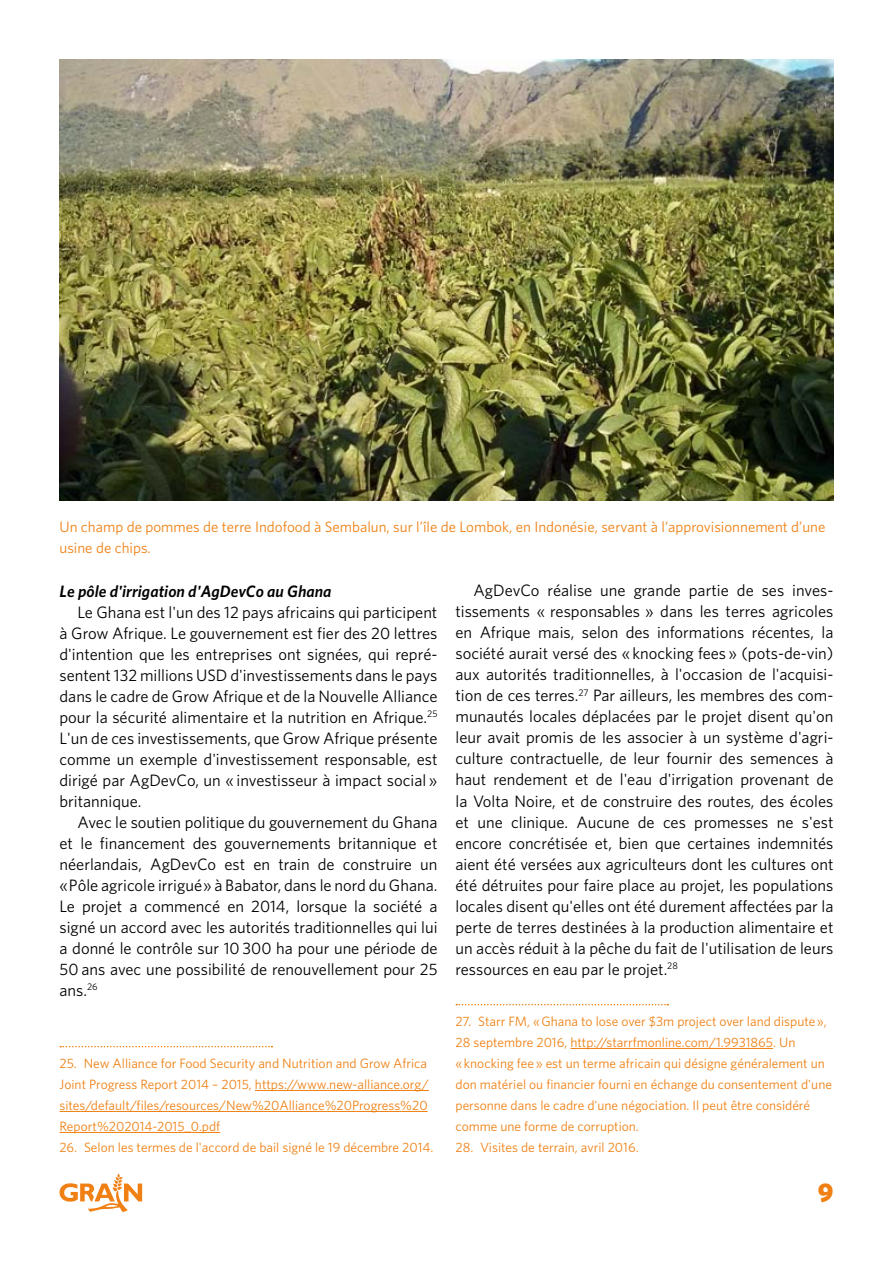
<style>
.page{position:relative;width:893px;height:1263px;background:#fff}
.page>*{position:absolute;margin:0;border:0;box-sizing:border-box;transform-origin:0 0}
.t1{font:900 27px "Whitney";color:#f08013}
.t2{font:16.5px/21px "Whitney";color:#000;text-align:justify}
.Subtitle_2{font:italic 600 16.5px "Whitney";color:#000}
.Photo_caption{font:15px/21px "Whitney";color:#f08013}
.Footnote{font:13.5px/21px "Whitney";color:#f08013}
</style>
<div class="page">
<svg style="left:60px;top:1173px;width:82px;height:39px"></svg>
<svg style="left:60px;top:1046px;width:212px;height:1px"></svg>
<hr style="left:255px;top:1090px;width:174px;height:1px;background:#f08013">
<hr style="left:60px;top:1111px;width:368px;height:1px;background:#f08013">
<hr style="left:60px;top:1132px;width:160px;height:1px;background:#f08013">
<img style="left:60px;top:60px;width:773px;height:441px">
<svg style="left:456px;top:1004px;width:212px;height:1px"></svg>
<hr style="left:570px;top:1048px;width:203px;height:1px;background:#f08013">
<p class="Photo_caption" style="left:60px;top:516px;width:767px">Un champ de pommes de terre Indofood à Sembalun, sur l’île de Lombok, en Indonésie, servant à l’approvisionnement d’une usine de chips.</p>
<p class="t2" style="left:455px;top:580px;width:379px;text-indent:18px">AgDevCo réalise une grande partie de ses inves&shy;tissements « responsables » dans les terres agricoles en Afrique mais, selon des informations récentes, la société aurait versé des « knocking fees » (pots-de-vin) aux autorités traditionnelles, à l'occasion de l'acquisi&shy;tion de ces terres.<sup>27</sup> Par ailleurs, les membres des com&shy;munautés locales déplacées par le projet disent qu'on leur avait promis de les associer à un système d'agri&shy;culture contractuelle, de leur fournir des semences à haut rendement et de l'eau d'irrigation provenant de la Volta Noire, et de construire des routes, des écoles et une clinique. Aucune de ces promesses ne s'est encore concrétisée et, bien que certaines indemnités aient été versées aux agriculteurs dont les cultures ont été détruites pour faire place au projet, les populations locales disent qu'elles ont été durement affectées par la perte de terres destinées à la production alimentaire et un accès réduit à la pêche du fait de l'utilisation de leurs ressources en eau par le projet.<sup>28</sup></p>
<p class="Footnote" style="left:455px;top:1010px;width:378px">27. Starr FM, « Ghana to lose over $3m project over land dispute », 28 septembre 2016, http://starrfmonline.com/1.9931865. Un<br>« knocking fee » est un terme africain qui désigne généralement un don matériel ou financier fourni en échange du consentement d'une personne dans le cadre d'une négociation. Il peut être considéré comme une forme de corruption.</p>
<p class="Footnote" style="left:455px;top:1136px;width:185px">28. Visites de terrain, avril 2016.</p>
<p class="Subtitle_2" style="left:60px;top:581px;width:273px">Le pôle d'irrigation d'AgDevCo au Ghana</p>
<p class="t2" style="left:60px;top:601px;width:379px;text-indent:18px">Le Ghana est l'un des 12 pays africains qui participent à Grow Afrique. Le gouvernement est fier des 20 lettres d'intention que les entreprises ont signées, qui repré&shy;sentent 132 millions USD d'investissements dans le pays dans le cadre de Grow Afrique et de la Nouvelle Alliance pour la sécurité alimentaire et la nutrition en Afrique.<sup>25<br></sup>L'un de ces investissements, que Grow Afrique présente comme un exemple d'investissement responsable, est dirigé par AgDevCo, un « investisseur à impact social » britannique.</p>
<p class="t2" style="left:60px;top:811px;width:379px;text-indent:18px">Avec le soutien politique du gouvernement du Ghana et le financement des gouvernements britannique et néerlandais, AgDevCo est en train de construire un « Pôle agricole irrigué » à Babator, dans le nord du Ghana.<br>Le projet a commencé en 2014, lorsque la société a signé un accord avec les autorités traditionnelles qui lui a donné le contrôle sur 10 300 ha pour une période de 50 ans avec une possibilité de renouvellement pour 25 ans.<sup>26</sup></p>
<p class="Footnote" style="left:60px;top:1052px;width:371px">25. New Alliance for Food Security and Nutrition and Grow Africa Joint Progress Report 2014 – 2015, https://www.new-alliance.org/ sites/default/files/resources/New%20Alliance%20Progress%20<br>Report%202014-2015_0.pdf</p>
<p class="Footnote" style="left:60px;top:1136px;width:375px">26. Selon les termes de l'accord de bail signé le 19 décembre 2014.</p>
<h1 class="t1" style="left:818px;top:1176px;width:17px">9</h1>
</div>
